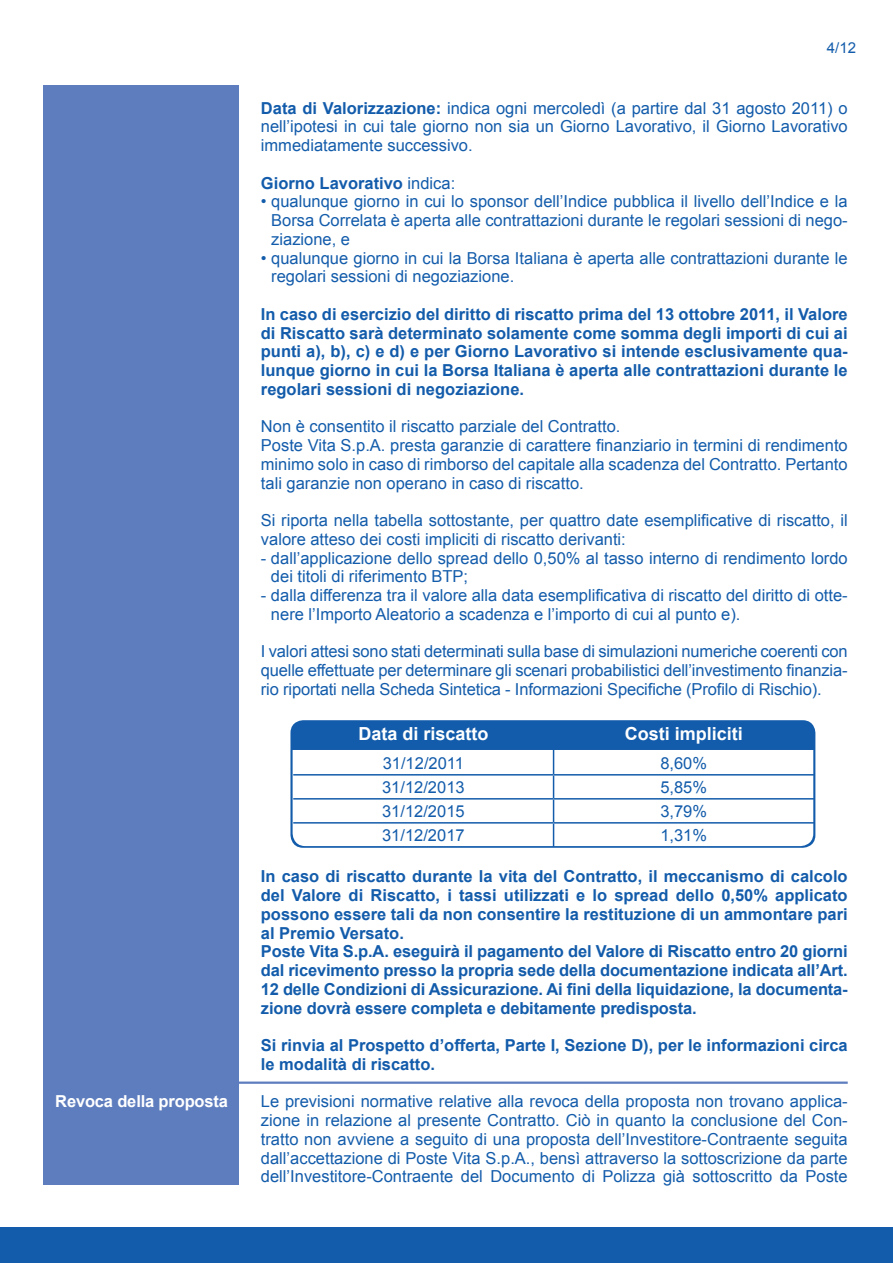
<style>
.page{position:relative;width:893px;height:1263px;background:#fff}
.page>*{position:absolute;margin:0;border:0;box-sizing:border-box;transform-origin:0 0}
.t1{font:700 18px "Arial";color:#fff}
.Normale{font:16.5px/18.8px "Arial";color:#135cab;text-align:justify}
.Normale-2{font:700 16.5px/18.8px "Arial";color:#135cab;text-align:justify}
.t2{font:700 16.5px "Arial";letter-spacing:-.01em;color:#fff}
.t3{font:15px "Arial";color:#135cab}
.s1{font-weight:700}
.s2{font-weight:400}
</style>
<div class="page">
<div style="left:0;top:1227px;width:893px;height:36px;background:#135cab"></div>
<div style="left:43px;top:85px;width:196px;height:1099px;background:#5e7dbe"></div>
<div style="left:290px;top:720px;width:525px;height:128px;background:#135cab;border-radius:13px"></div>
<div style="left:293px;top:750px;width:520px;height:96px;background:#fff"></div>
<hr style="left:293px;top:774px;width:261px;height:1px;background:#135cab">
<hr style="left:554px;top:774px;width:260px;height:1px;background:#135cab">
<hr style="left:293px;top:798px;width:261px;height:1px;background:#135cab">
<hr style="left:554px;top:798px;width:260px;height:1px;background:#135cab">
<hr style="left:293px;top:822px;width:261px;height:1px;background:#135cab">
<hr style="left:554px;top:822px;width:260px;height:1px;background:#135cab">
<svg style="left:553px;top:750px;width:1px;height:96px"></svg>
<hr style="left:237px;top:1081px;width:611px;height:3px;background:#5e7dbe">
<p class="t2" style="left:55px;top:1091px;width:174px">Revoca della proposta</p>
<p class="t3" style="left:827px;top:38px;width:31px">4/12</p>
<p class="Normale" style="left:261px;top:99px;width:588px"><span class="s1">Data di Valorizzazione:</span> indica ogni mercoledì (a partire dal 31 agosto 2011) o nell’ipotesi in cui tale giorno non sia un Giorno Lavorativo, il Giorno Lavorativo immediatamente successivo.</p>
<p class="Normale-2" style="left:261px;top:174px;width:196px">Giorno Lavorativo <span class="s2">indica:</span></p>
<p class="Normale" style="left:271px;top:192px;width:578px;text-indent:-10px">• qualunque giorno in cui lo sponsor dell’Indice pubblica il livello dell’Indice e la Borsa Correlata è aperta alle contrattazioni durante le regolari sessioni di nego&shy;ziazione, e</p>
<p class="Normale" style="left:271px;top:249px;width:578px;text-indent:-10px">• qualunque giorno in cui la Borsa Italiana è aperta alle contrattazioni durante le regolari sessioni di negoziazione.</p>
<p class="Normale-2" style="left:261px;top:305px;width:588px">In caso di esercizio del diritto di riscatto prima del 13 ottobre 2011, il Valore di Riscatto sarà determinato solamente come somma degli importi di cui ai punti a), b), c) e d) e per Giorno Lavorativo si intende esclusivamente qua&shy;lunque giorno in cui la Borsa Italiana è aperta alle contrattazioni durante le regolari sessioni di negoziazione.</p>
<p class="Normale" style="left:261px;top:417px;width:361px">Non è consentito il riscatto parziale del Contratto.</p>
<p class="Normale" style="left:261px;top:436px;width:588px">Poste Vita S.p.A. presta garanzie di carattere finanziario in termini di rendimento minimo solo in caso di rimborso del capitale alla scadenza del Contratto. Pertanto tali garanzie non operano in caso di riscatto.</p>
<p class="Normale" style="left:261px;top:511px;width:588px">Si riporta nella tabella sottostante, per quattro date esemplificative di riscatto, il valore atteso dei costi impliciti di riscatto derivanti:</p>
<p class="Normale" style="left:271px;top:549px;width:578px;text-indent:-10px">- dall’applicazione dello spread dello 0,50% al tasso interno di rendimento lordo dei titoli di riferimento BTP;</p>
<p class="Normale" style="left:271px;top:586px;width:578px;text-indent:-10px">- dalla differenza tra il valore alla data esemplificativa di riscatto del diritto di otte&shy;nere l’Importo Aleatorio a scadenza e l’importo di cui al punto e).</p>
<p class="Normale" style="left:261px;top:642px;width:588px">I valori attesi sono stati determinati sulla base di simulazioni numeriche coerenti con quelle effettuate per determinare gli scenari probabilistici dell’investimento finanzia&shy;rio riportati nella Scheda Sintetica - Informazioni Specifiche (Profilo di Rischio).</p>
<p class="t1" style="left:358px;top:722px;width:132px">Data di riscatto</p>
<p class="t1" style="left:625px;top:722px;width:120px">Costi impliciti</p>
<p class="Normale" style="left:383px;top:754px;width:83px">31/12/2011</p>
<p class="Normale" style="left:660px;top:754px;width:48px">8,60%</p>
<p class="Normale" style="left:382px;top:778px;width:84px">31/12/2013</p>
<p class="Normale" style="left:660px;top:778px;width:48px">5,85%</p>
<p class="Normale" style="left:382px;top:802px;width:84px">31/12/2015</p>
<p class="Normale" style="left:660px;top:802px;width:48px">3,79%</p>
<p class="Normale" style="left:382px;top:826px;width:84px">31/12/2017</p>
<p class="Normale" style="left:660px;top:826px;width:48px">1,31%</p>
<p class="Normale-2" style="left:261px;top:868px;width:588px">In caso di riscatto durante la vita del Contratto, il meccanismo di calcolo del Valore di Riscatto, i tassi utilizzati e lo spread dello 0,50% applicato possono essere tali da non consentire la restituzione di un ammontare pari al Premio Versato.</p>
<p class="Normale-2" style="left:261px;top:943px;width:588px">Poste Vita S.p.A. eseguirà il pagamento del Valore di Riscatto entro 20 giorni dal ricevimento presso la propria sede della documentazione indicata all’Art.<br>12 delle Condizioni di Assicurazione. Ai fini della liquidazione, la documenta&shy;zione dovrà essere completa e debitamente predisposta.</p>
<p class="Normale-2" style="left:261px;top:1036px;width:588px">Si rinvia al Prospetto d’offerta, Parte I, Sezione D), per le informazioni circa le modalità di riscatto.</p>
<p class="Normale" style="left:261px;top:1092px;width:588px">Le previsioni normative relative alla revoca della proposta non trovano applica&shy;zione in relazione al presente Contratto. Ciò in quanto la conclusione del Con&shy;tratto non avviene a seguito di una proposta dell’Investitore-Contraente seguita dall’accettazione di Poste Vita S.p.A., bensì attraverso la sottoscrizione da parte dell’Investitore-Contraente del Documento di Polizza già sottoscritto da Poste</p>
</div>
